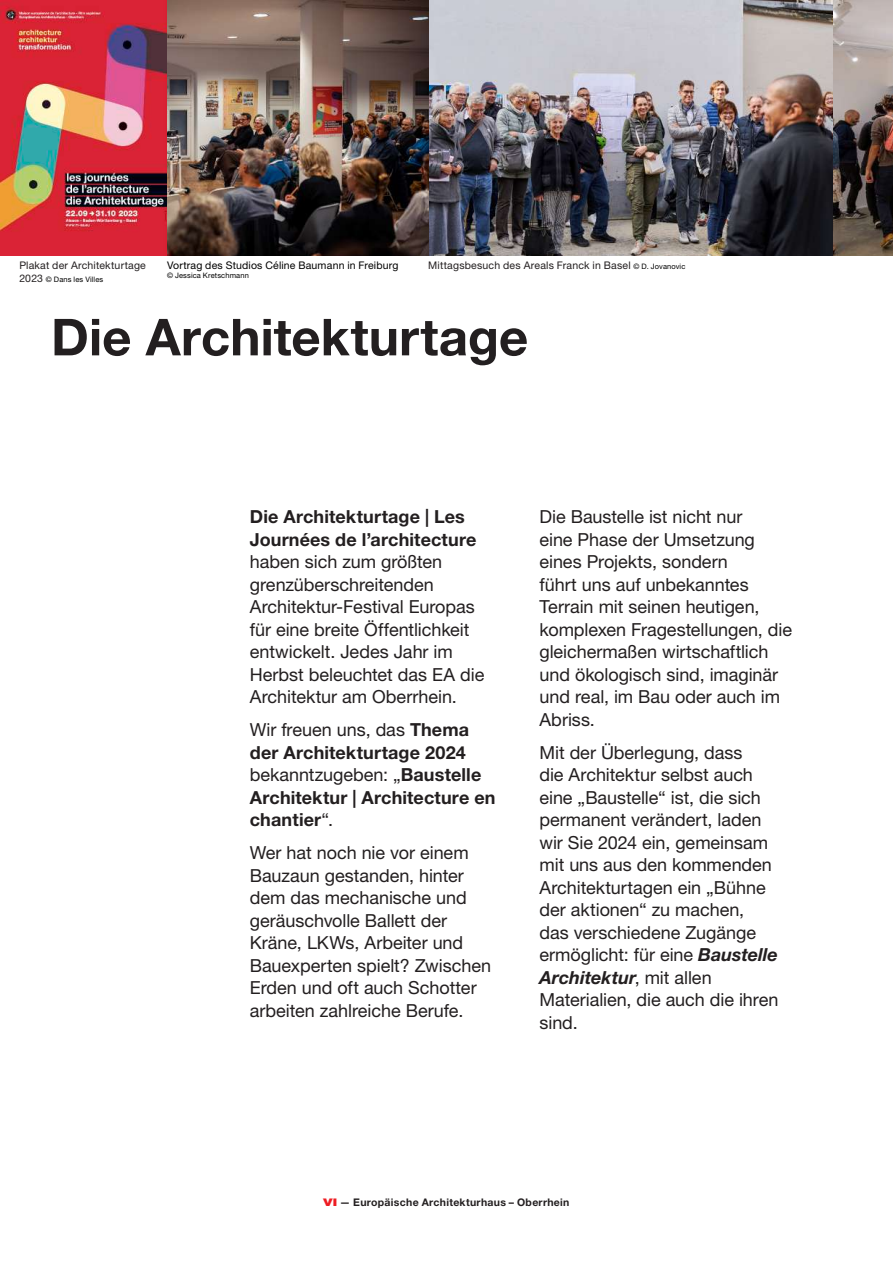
<style>
.page{position:relative;width:893px;height:1263px;background:#fff}
.page>*{position:absolute;margin:0;border:0;box-sizing:border-box;transform-origin:0 0}
.t1{font:700 51px "Helvetica Neue LT Std";color:#231f20}
.t2{font:18px/22.5px "Helvetica Neue LT Std";letter-spacing:-.005em;color:#231f20}
.t3{font:700 18px/22.5px "Helvetica Neue LT Std";letter-spacing:.01em;color:#231f20}
.t4{font:10.5px "Helvetica Neue LT Std";letter-spacing:.02em;color:#231f20}
.t5{font:10.5px "Helvetica Neue LT Std";letter-spacing:.015em;color:#000}
.t6{font:700 10.5px "Helvetica Neue LT Std";letter-spacing:.03em;color:#231f20}
.t7{font:7.5px "Helvetica Neue LT Std";letter-spacing:.015em;color:#000}
.s1{font-size:7.5px;color:#000}
.s2{font-size:10.5px;color:#231f20}
.s3{font-weight:400}
.s4{font-weight:700;font-style:italic}
.s5{font-weight:900;font-stretch:expanded;color:#ee1d23}
</style>
<div class="page">
<img style="left:0;top:0;width:833px;height:255px">
<img style="left:833px;top:0;width:60px;height:255px">
<p class="t5" style="left:167px;top:259px;width:233px">Vortrag des Studios Céline Baumann in Freiburg</p>
<p class="t7" style="left:167px;top:271px;width:83px">© Jessica Kretschmann</p>
<p class="t4" style="left:19px;top:259px;width:128px">Plakat der Architekturtage</p>
<p class="t4" style="left:428px;top:259px;width:259px">Mittagsbesuch des Areals Franck in Basel <span class="s1">© D. Jovanovic</span></p>
<p class="t7" style="left:19px;top:274px;width:85px"><span class="s2">2023</span> © Dans les Villes</p>
<h1 class="t1" style="left:51px;top:306px;width:479px">Die Architekturtage</h1>
<p class="t3" style="left:250px;top:505px;width:228px">Die Architekturtage | Les<br>Journées de l’architecture</p>
<p class="t2" style="left:250px;top:550px;width:236px">haben sich zum größten grenzüberschreitenden<br>Architektur-Festival Europas für eine breite Öffentlichkeit entwickelt. Jedes Jahr im<br>Herbst beleuchtet das EA die<br>Architektur am Oberrhein.</p>
<p class="t3" style="left:250px;top:718px;width:247px"><span class="s3">Wir freuen uns, das</span> Thema der Architekturtage 2024 <span class="s3">bekanntzugeben: „</span>Baustelle<br>Architektur | Architecture en chantier<span class="s3">“.</span></p>
<p class="t2" style="left:250px;top:841px;width:243px">Wer hat noch nie vor einem<br>Bauzaun gestanden, hinter dem das mechanische und geräuschvolle Ballett der<br>Kräne, LKWs, Arbeiter und<br>Bauexperten spielt? Zwischen<br>Erden und oft auch Schotter arbeiten zahlreiche Berufe.</p>
<p class="t2" style="left:539px;top:505px;width:254px">Die Baustelle ist nicht nur<br>eine Phase der Umsetzung eines Projekts, sondern<br>führt uns auf unbekanntes<br>Terrain mit seinen heutigen, komplexen Fragestellungen, die gleichermaßen wirtschaftlich und ökologisch sind, imaginär und real, im Bau oder auch im<br>Abriss.</p>
<p class="t2" style="left:539px;top:741px;width:240px">Mit der Überlegung, dass<br>die Architektur selbst auch eine „Baustelle“ ist, die sich permanent verändert, laden wir Sie 2024 ein, gemeinsam mit uns aus den kommenden<br>Architekturtagen ein „Bühne der aktionen“ zu machen,<br>das verschiedene Zugänge ermöglicht: für eine <span class="s4">Baustelle<br>Architektur</span>, mit allen<br>Materialien, die auch die ihren sind.</p>
<p class="t6" style="left:323px;top:1196px;width:247px"><span class="s5">VI</span> — Europäische Architekturhaus – Oberrhein</p>
</div>
